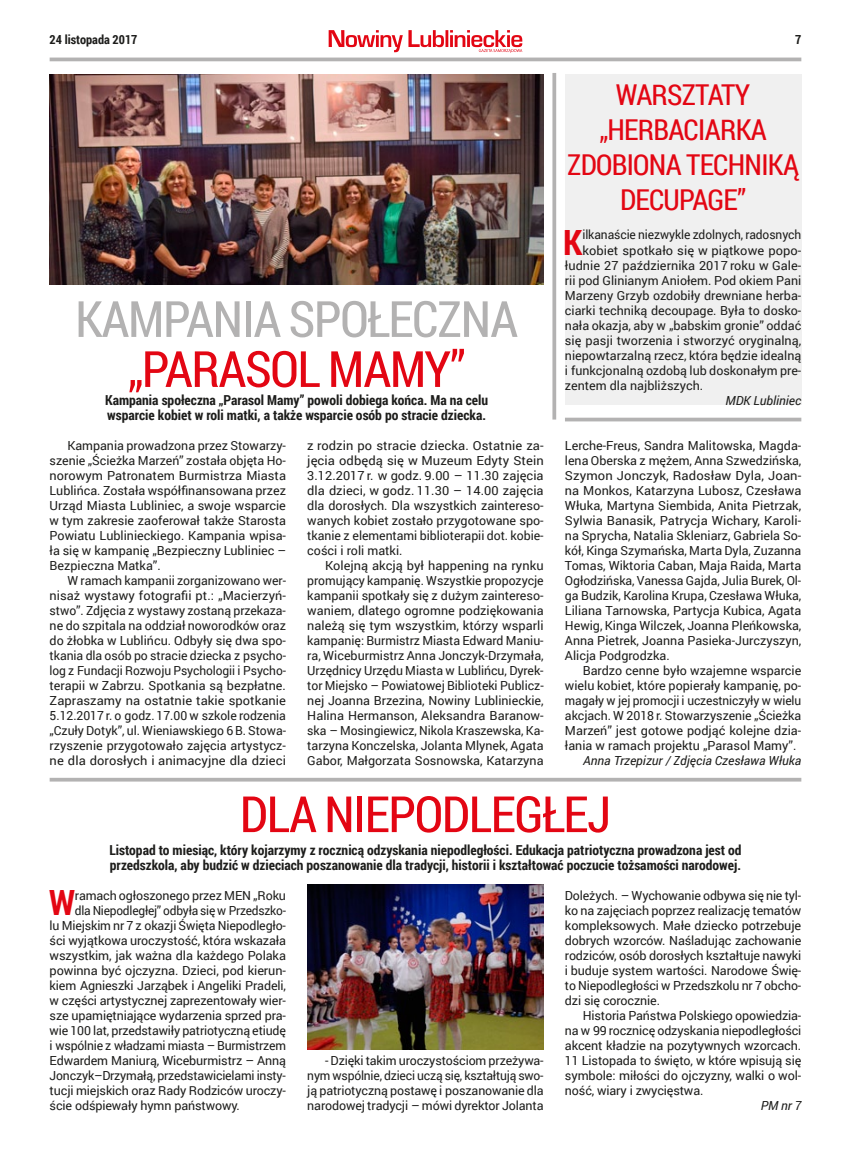
<style>
.page{position:relative;width:851px;height:1152px;background:#fff}
.page>*{position:absolute;margin:0;border:0;box-sizing:border-box;transform-origin:0 0}
.t1{font:50px "Roboto Condensed";letter-spacing:-.025em;color:#e30613}
.t2{font:50px "Roboto Condensed";color:#b3b2b2}
.t3{font:700 34.75px "Roboto Condensed";color:#e30613}
.t4{font:28.75px/35px "Roboto Condensed";letter-spacing:-.025em;color:#e30613;text-align:center}
.t5{font:700 13.75px/15.6px "Roboto Condensed";color:#1d1d1b}
.t6{font:12.5px/15px "Roboto";letter-spacing:-.01em;color:#1d1d1b;text-align:justify}
.t7{font:italic 12.5px "Roboto";color:#1d1d1b}
.t8{font:12.5px "Roboto";letter-spacing:-.01em;color:#1d1d1b;scale:.96 1}
.t9{font:12.5px "Roboto";letter-spacing:-.01em;color:#1d1d1b;scale:.95 1}
.t10{font:700 12.5px "Roboto Condensed";color:#1d1d1b}
</style>
<div class="page">
<svg style="left:328px;top:30px;width:194px;height:23px"></svg>
<hr style="left:50px;top:58px;width:751px;height:3px;background:#b3b2b2">
<div style="left:565px;top:74px;width:236px;height:330px;background:#f0f0f0"></div>
<img style="left:50px;top:75px;width:493px;height:209px">
<hr style="left:565px;top:418px;width:236px;height:3px;background:#b3b2b2">
<hr style="left:50px;top:778px;width:751px;height:3px;background:#b3b2b2">
<svg style="left:552px;top:73px;width:4px;height:346px"></svg>
<img style="left:307px;top:884px;width:236px;height:165px">
<p class="t10" style="left:50px;top:30px;width:89px">24 listopada 2017</p>
<p class="t10" style="left:795px;top:31px;width:8px">7</p>
<h1 class="t2" style="left:75px;top:284px;width:53px">KAMPANIA</h1>
<h1 class="t2" style="left:288px;top:284px;width:50px">SPOŁE</h1>
<h1 class="t2" style="left:412px;top:284px;width:53px">CZNA</h1>
<h1 class="t1" style="left:128px;top:334px;width:64px">„PARASOL</h1>
<h1 class="t1" style="left:328px;top:334px;width:139px">MAMY”</h1>
<p class="t5" style="left:105px;top:391px;width:384px">Kampania społeczna „Parasol Mamy” powoli dobiega końca. Ma na celu wsparcie kobiet w roli matki, a także wsparcie osób po stracie dziecka.</p>
<p class="t6" style="left:50px;top:437px;width:238px;text-indent:18px">Kampania prowadzona przez Stowarzy&shy;szenie „Ścieżka Marzeń” została objęta Ho&shy;norowym Patronatem Burmistrza Miasta Lublińca. Została współfinansowana przez Urząd Miasta Lubliniec, a swoje wsparcie w tym zakresie zaoferował także Starosta Powiatu Lublinieckiego. Kampania wpisa&shy;ła się w kampanię „Bezpieczny Lubliniec – Bezpieczna Matka”.</p>
<p class="t6" style="left:50px;top:572px;width:238px;text-indent:18px">W ramach kampanii zorganizowano wer&shy;nisaż wystawy fotografii pt.: „Macierzyń&shy;stwo”. Zdjęcia z wystawy zostaną przekaza&shy;ne do szpitala na oddział noworodków oraz do żłobka w Lublińcu. Odbyły się dwa spo&shy;tkania dla osób po stracie dziecka z psycho&shy;log z Fundacji Rozwoju Psychologii i Psycho&shy;terapii w Zabrzu. Spotkania są bezpłatne.<br>Zapraszamy na ostatnie takie spotkanie 5.12.2017 r. o godz. 17.00 w szkole rodzenia „Czuły Dotyk”, ul. Wieniawskiego 6 B. Stowa&shy;rzyszenie przygotowało zajęcia artystycz&shy;ne dla dorosłych i animacyjne dla dzieci</p>
<p class="t6" style="left:307px;top:437px;width:238px">z rodzin po stracie dziecka. Ostatnie za&shy;jęcia odbędą się w Muzeum Edyty Stein 3.12.2017 r. w godz. 9.00 – 11.30 zajęcia dla dzieci, w godz. 11.30 – 14.00 zajęcia dla dorosłych. Dla wszystkich zaintereso&shy;wanych kobiet zostało przygotowane spo&shy;tkanie z elementami biblioterapii dot. kobie&shy;cości i roli matki.</p>
<p class="t6" style="left:307px;top:557px;width:238px;text-indent:18px">Kolejną akcją był happening na rynku promujący kampanię. Wszystkie propozycje kampanii spotkały się z dużym zaintereso&shy;waniem, dlatego ogromne podziękowania należą się tym wszystkim, którzy wsparli kampanię: Burmistrz Miasta Edward Maniu&shy;ra, Wiceburmistrz Anna Jonczyk-‑Drzymała, Urzędnicy Urzędu Miasta w Lublińcu, Dyrek&shy;tor Miejsko – Powiatowej Biblioteki Publicz&shy;nej Joanna Brzezina, Nowiny Lublinieckie, Halina Hermanson, Aleksandra Baranow&shy;ska – Mosingiewicz, Nikola Kraszewska, Ka&shy;tarzyna Konczelska, Jolanta Mlynek, Agata Gabor, Małgorzata Sosnowska, Katarzyna</p>
<h3 class="t4" style="left:599px;top:76px;width:53px">WARSZTATY „HERBA</h3>
<h3 class="t4" style="left:683px;top:111px;width:29px">CIARKA</h3>
<h3 class="t4" style="left:567px;top:146px;width:16px">ZDOBIONA</h3>
<h3 class="t4" style="left:686px;top:146px;width:57px">TECHNIK</h3>
<h3 class="t4" style="left:782px;top:146px;width:17px">Ą</h3>
<h3 class="t4" style="left:620px;top:181px;width:59px">DECUPAGE</h3>
<h3 class="t4" style="left:737px;top:181px;width:10px">”</h3>
<h2 class="t3" style="left:563px;top:218px;width:19px">K</h2>
<p class="t8" style="left:582px;top:226px;width:229px">ilkanaście niezwykle zdolnych, radosnych</p>
<p class="t6" style="left:582px;top:242px;width:220px">kobiet spotkało się w piątkowe popo-</p>
<p class="t6" style="left:565px;top:257px;width:238px">łudnie 27 października 2017 roku w Gale-</p>
<p class="t6" style="left:565px;top:272px;width:238px">rii pod Glinianym Aniołem. Pod okiem Pani</p>
<p class="t6" style="left:565px;top:287px;width:238px">Marzeny Grzyb ozdobiły drewniane herba-</p>
<p class="t6" style="left:565px;top:302px;width:238px">ciarki techniką decoupage. Była to dosko-</p>
<p class="t6" style="left:565px;top:317px;width:238px">nała okazja, aby w „babskim gronie” oddać</p>
<p class="t6" style="left:565px;top:332px;width:238px">się pasji tworzenia i stworzyć oryginalną,</p>
<p class="t6" style="left:565px;top:347px;width:238px">niepowtarzalną rzecz, która będzie idealną</p>
<p class="t6" style="left:565px;top:362px;width:238px">i funkcjonalną ozdobą lub doskonałym pre-</p>
<p class="t6" style="left:565px;top:377px;width:140px">zentem dla najbliższych.</p>
<p class="t7" style="left:725px;top:391px;width:77px">MDK Lubliniec</p>
<p class="t6" style="left:565px;top:437px;width:238px">Lerche-‑Freus, Sandra Malitowska, Magda&shy;lena Oberska z mężem, Anna Szwedzińska, Szymon Jonczyk, Radosław Dyla, Joan&shy;na Monkos, Katarzyna Lubosz, Czesława Włuka, Martyna Siembida, Anita Pietrzak, Sylwia Banasik, Patrycja Wichary, Karoli&shy;na Sprycha, Natalia Skleniarz, Gabriela So&shy;kół, Kinga Szymańska, Marta Dyla, Zuzanna Tomas, Wiktoria Caban, Maja Raida, Marta Ogłodzińska, Vanessa Gajda, Julia Burek, Ol&shy;ga Budzik, Karolina Krupa, Czesława Włuka, Liliana Tarnowska, Partycja Kubica, Agata Hewig, Kinga Wilczek, Joanna Pleńkowska, Anna Pietrek, Joanna Pasieka-‑Jurczyszyn, Alicja Podgrodzka.</p>
<p class="t6" style="left:565px;top:662px;width:238px;text-indent:18px">Bardzo cenne było wzajemne wsparcie wielu kobiet, które popierały kampanię, po&shy;magały w jej promocji i uczestniczyły w wielu akcjach. W 2018 r. Stowarzyszenie „Ścieżka Marzeń” jest gotowe podjąć kolejne dzia&shy;łania w ramach projektu „Parasol Mamy”.</p>
<p class="t7" style="left:583px;top:751px;width:220px">Anna Trzepizur / Zdjęcia Czesława Włuka</p>
<h1 class="t1" style="left:240px;top:779px;width:138px">DLA NIEPODLEGŁEJ</h1>
<p class="t5" style="left:109px;top:841px;width:633px">Listopad to miesiąc, który kojarzymy z rocznicą odzyskania niepodległości. Edukacja patriotyczna prowadzona jest od przedszkola, aby budzić w dzieciach poszanowanie dla tradycji, historii i kształtować poczucie tożsamości narodowej.</p>
<h2 class="t3" style="left:49px;top:878px;width:27px">W</h2>
<p class="t6" style="left:75px;top:887px;width:212px">ramach ogłoszonego przez MEN „Roku</p>
<p class="t9" style="left:75px;top:901px;width:224px">dla Niepodległej” odbyła się w Przedszko-</p>
<p class="t6" style="left:50px;top:917px;width:238px">lu Miejskim nr 7 z okazji Święta Niepodległo-</p>
<p class="t6" style="left:50px;top:932px;width:238px">ści wyjątkowa uroczystość, która wskazała</p>
<p class="t6" style="left:50px;top:947px;width:238px">wszystkim, jak ważna dla każdego Polaka</p>
<p class="t6" style="left:50px;top:962px;width:238px">powinna być ojczyzna. Dzieci, pod kierun-</p>
<p class="t6" style="left:50px;top:977px;width:238px">kiem Agnieszki Jarząbek i Angeliki Pradeli,</p>
<p class="t6" style="left:50px;top:992px;width:238px">w części artystycznej zaprezentowały wier-</p>
<p class="t6" style="left:50px;top:1007px;width:238px">sze upamiętniające wydarzenia sprzed pra-</p>
<p class="t6" style="left:50px;top:1022px;width:238px">wie 100 lat, przedstawiły patriotyczną etiudę</p>
<p class="t6" style="left:50px;top:1037px;width:238px">i wspólnie z władzami miasta – Burmistrzem</p>
<p class="t6" style="left:50px;top:1052px;width:238px">Edwardem Maniurą, Wiceburmistrz – Anną</p>
<p class="t6" style="left:50px;top:1067px;width:238px">Jonczyk–Drzymałą, przedstawicielami insty-</p>
<p class="t6" style="left:50px;top:1082px;width:238px">tucji miejskich oraz Rady Rodziców uroczy-</p>
<p class="t6" style="left:50px;top:1097px;width:192px">ście odśpiewały hymn państwowy.</p>
<p class="t6" style="left:307px;top:1052px;width:238px;text-indent:18px">- Dzięki takim uroczystościom przeżywa&shy;nym wspólnie, dzieci uczą się, kształtują swo&shy;ją patriotyczną postawę i poszanowanie dla narodowej tradycji – mówi dyrektor Jolanta</p>
<p class="t6" style="left:565px;top:887px;width:238px">Doleżych. – Wychowanie odbywa się nie tyl&shy;ko na zajęciach poprzez realizację tematów kompleksowych. Małe dziecko potrzebuje dobrych wzorców. Naśladując zachowanie rodziców, osób dorosłych kształtuje nawyki i buduje system wartości. Narodowe Świę&shy;to Niepodległości w Przedszkolu nr 7 obcho&shy;dzi się corocznie.</p>
<p class="t6" style="left:565px;top:1007px;width:238px;text-indent:18px">Historia Państwa Polskiego opowiedzia&shy;na w 99 rocznicę odzyskania niepodległości akcent kładzie na pozytywnych wzorcach.<br>11 Listopada to święto, w które wpisują się symbole: miłości do ojczyzny, walki o wol&shy;ność, wiary i zwycięstwa.</p>
<p class="t7" style="left:760px;top:1096px;width:42px">PM nr 7</p>
</div>
